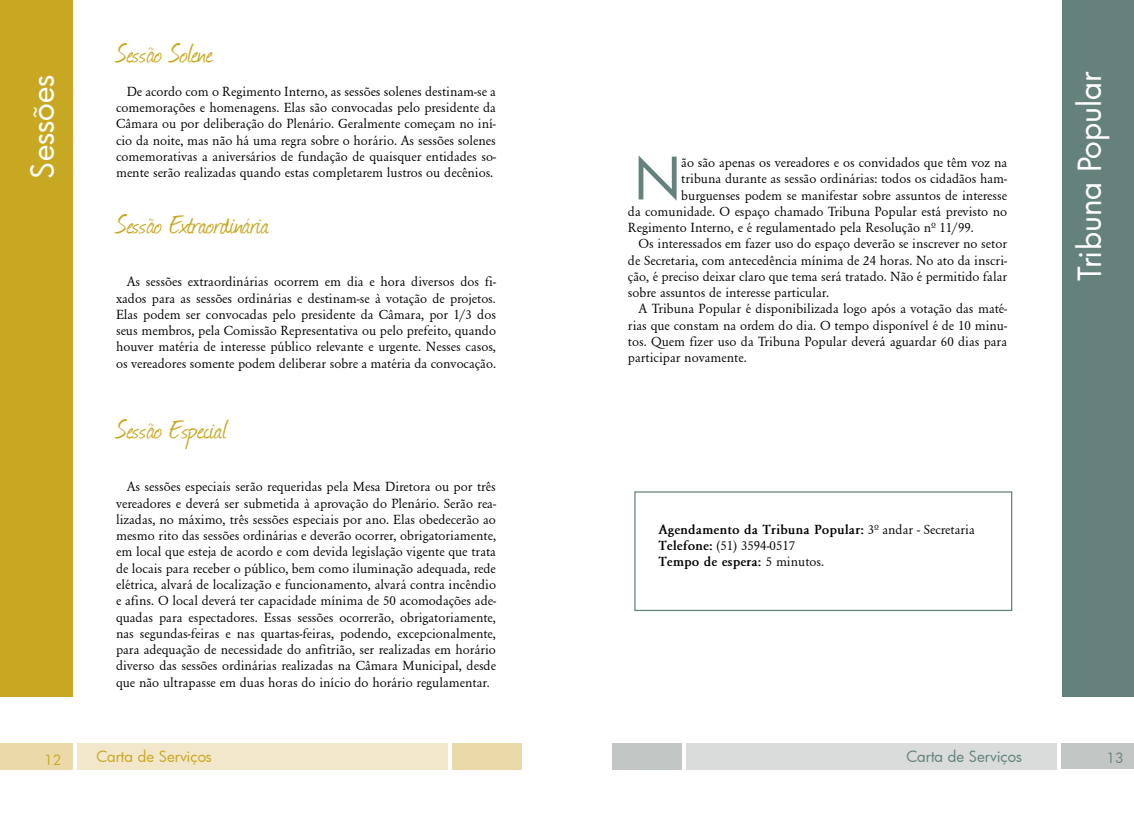
<style>
.page{position:relative;width:1134px;height:815px;background:#fff}
.page>*{position:absolute;margin:0;border:0;box-sizing:border-box;transform-origin:0 0}
.t1{font:56.88px "Futura";color:#64817c}
.t2{font:31.25px "Journal";color:#c8a822}
.t3{font:31.25px "Futura";color:#fff}
.t4{font:15px "Futura";color:#c8a822}
.t5{font:15px "Futura";color:#64817c}
.t6{font:13.75px/16.2px "Garamond";color:#000;text-align:justify}
.t7{font:700 13.75px/16.2px "Garamond";color:#000}
.t8{font:13.75px "Futura";color:#c8a822}
.t9{font:13.75px "Futura";color:#64817c}
.s1{font-weight:400}
</style>
<div class="page">
<div style="left:634px;top:491px;width:378px;height:120px;border:1px solid #64817c"></div>
<div style="left:0;top:0;width:73px;height:697px;background:#c8a822"></div>
<div style="left:77px;top:744px;width:371px;height:26px;background:#f2e7ca"></div>
<div style="left:453px;top:744px;width:69px;height:26px;background:#eadaaa"></div>
<div style="left:0;top:744px;width:73px;height:26px;background:#eadaaa"></div>
<div style="left:1062px;top:0;width:72px;height:697px;background:#64817c"></div>
<div style="left:686px;top:744px;width:370px;height:26px;background:#d9dcdb"></div>
<div style="left:1061px;top:744px;width:73px;height:25px;background:#c2c7c5"></div>
<div style="left:612px;top:744px;width:69px;height:26px;background:#c2c7c5"></div>
<h2 class="t3" style="left:21px;top:179px;width:105px;rotate:-90deg">Sessões</h2>
<h2 class="t2" style="left:116px;top:32px;width:99px">Sessão Solene</h2>
<p class="t6" style="left:116px;top:83px;width:381px;text-indent:11px">De acordo com o Regimento Interno, as sessões solenes destinam-se a comemorações e homenagens. Elas são convocadas pelo presidente da Câmara ou por deliberação do Plenário. Geralmente começam no iní&shy;cio da noite, mas não há uma regra sobre o horário. As sessões solenes comemorativas a aniversários de fundação de quaisquer entidades so&shy;mente serão realizadas quando estas completarem lustros ou decênios.</p>
<h2 class="t2" style="left:116px;top:203px;width:154px">Sessão Extraordinária</h2>
<p class="t6" style="left:116px;top:274px;width:381px;text-indent:11px">As sessões extraordinárias ocorrem em dia e hora diversos dos fi&shy;xados para as sessões ordinárias e destinam-se à votação de projetos.<br>Elas podem ser convocadas pelo presidente da Câmara, por 1/3 dos seus membros, pela Comissão Representativa ou pelo prefeito, quando houver matéria de interesse público relevante e urgente. Nesses casos, os vereadores somente podem deliberar sobre a matéria da convocação.</p>
<h2 class="t2" style="left:116px;top:408px;width:113px">Sessão Especial</h2>
<p class="t6" style="left:116px;top:479px;width:381px;text-indent:11px">As sessões especiais serão requeridas pela Mesa Diretora ou por três vereadores e deverá ser submetida à aprovação do Plenário. Serão rea&shy;lizadas, no máximo, três sessões especiais por ano. Elas obedecerão ao mesmo rito das sessões ordinárias e deverão ocorrer, obrigatoriamente, em local que esteja de acordo e com devida legislação vigente que trata de locais para receber o público, bem como iluminação adequada, rede elétrica, alvará de localização e funcionamento, alvará contra incêndio e afins. O local deverá ter capacidade mínima de 50 acomodações ade&shy;quadas para espectadores. Essas sessões ocorrerão, obrigatoriamente, nas segundas-feiras e nas quartas-feiras, podendo, excepcionalmente, para adequação de necessidade do anfitrião, ser realizadas em horário diverso das sessões ordinárias realizadas na Câmara Municipal, desde que não ultrapasse em duas horas do início do horário regulamentar.</p>
<p class="t8" style="left:44px;top:750px;width:18px">12</p>
<p class="t4" style="left:96px;top:747px;width:117px">Carta de Serviços</p>
<h1 class="t1" style="left:634px;top:140px;width:49px">N</h1>
<p class="t6" style="left:681px;top:154px;width:327px">ão são apenas os vereadores e os convidados que têm voz na</p>
<p class="t6" style="left:681px;top:171px;width:327px">tribuna durante as sessão ordinárias: todos os cidadãos ham-</p>
<p class="t6" style="left:681px;top:187px;width:327px">burguenses podem se manifestar sobre assuntos de interesse</p>
<p class="t6" style="left:628px;top:203px;width:381px">da comunidade. O espaço chamado Tribuna Popular está previsto no</p>
<p class="t6" style="left:628px;top:219px;width:347px">Regimento Interno, e é regulamentado pela Resolução nª 11/99.</p>
<p class="t6" style="left:639px;top:236px;width:370px">Os interessados em fazer uso do espaço deverão se inscrever no setor</p>
<p class="t6" style="left:628px;top:252px;width:381px">de Secretaria, com antecedência mínima de 24 horas. No ato da inscri-</p>
<p class="t6" style="left:628px;top:268px;width:381px">ção, é preciso deixar claro que tema será tratado. Não é permitido falar</p>
<p class="t6" style="left:628px;top:284px;width:203px">sobre assuntos de interesse particular.</p>
<p class="t6" style="left:639px;top:301px;width:370px">A Tribuna Popular é disponibilizada logo após a votação das maté-</p>
<p class="t6" style="left:628px;top:317px;width:381px">rias que constam na ordem do dia. O tempo disponível é de 10 minu-</p>
<p class="t6" style="left:628px;top:333px;width:381px">tos. Quem fizer uso da Tribuna Popular deverá aguardar 60 dias para</p>
<p class="t6" style="left:628px;top:349px;width:120px">participar novamente.</p>
<p class="t7" style="left:658px;top:521px;width:318px">Agendamento da Tribuna Popular: <span class="s1">3ª andar - Secretaria<br></span>Telefone: <span class="s1">(51) 3594-0517<br></span>Tempo de espera: <span class="s1">5 minutos.</span></p>
<h2 class="t3" style="left:1068px;top:281px;width:211px;rotate:-90deg">Tribuna Popular</h2>
<p class="t5" style="left:906px;top:747px;width:117px">Carta de Serviços</p>
<p class="t9" style="left:1106px;top:749px;width:18px">13</p>
</div>
